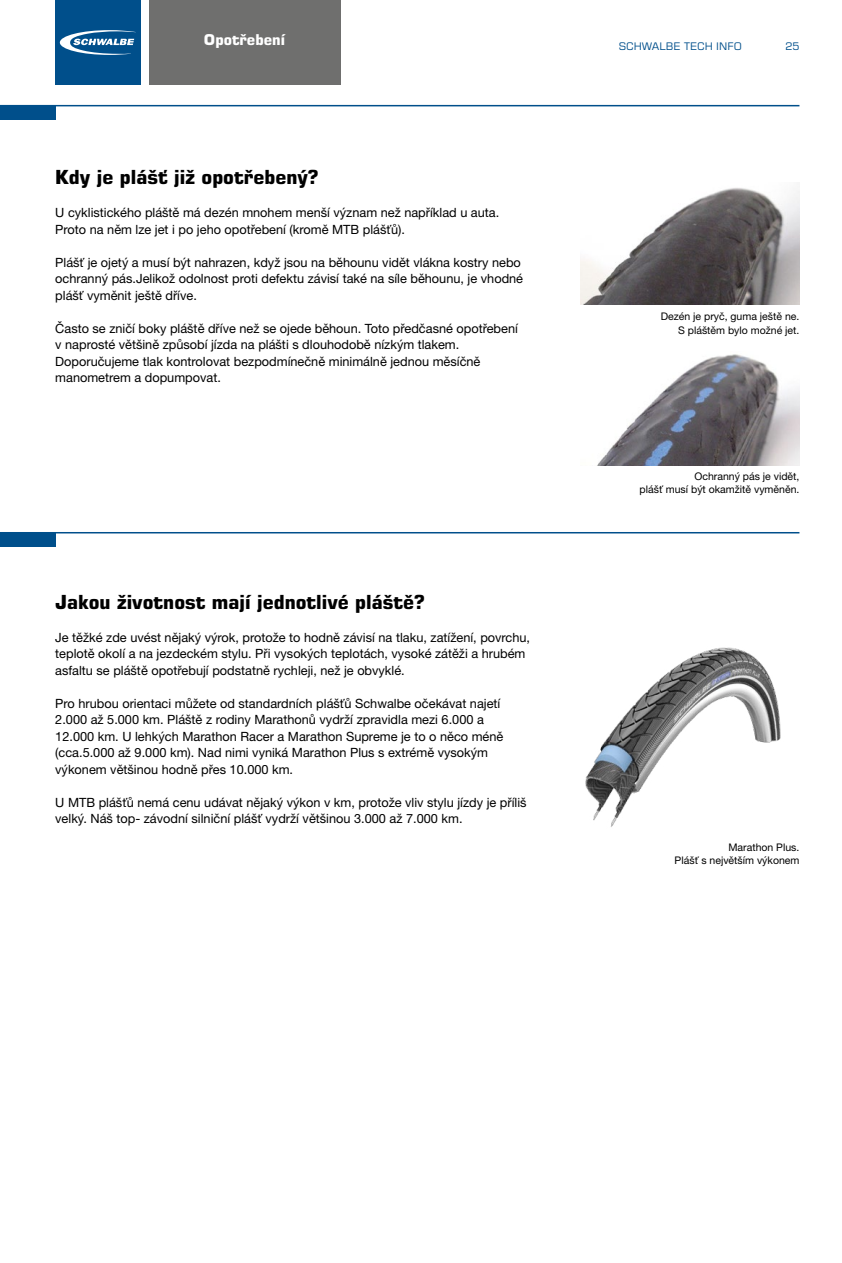
<style>
.page{position:relative;width:842px;height:1263px;background:#fff}
.page>*{position:absolute;margin:0;border:0;box-sizing:border-box;transform-origin:0 0}
.t1{font:700 19.5px "Eurostile LT Pro";color:#000}
.t2{font:700 15px "Eurostile LT Pro";color:#fff}
.t3{font:12.75px/16.5px "Helvetica Neue LT Pro";color:#000}
.t4{font:10.5px/13.5px "Helvetica Neue LT Pro";color:#000;text-align:right}
.t5{font:10.5px "Eurostile LT Pro";color:#004f8b}
</style>
<div class="page">
<img style="left:580px;top:188px;width:219px;height:117px">
<img style="left:597px;top:354px;width:202px;height:112px">
<img style="left:585px;top:647px;width:196px;height:180px">
<div style="left:55px;top:0;width:85px;height:85px;background:#004f8b"></div>
<svg style="left:60px;top:30px;width:76px;height:25px"></svg>
<div style="left:149px;top:0;width:191px;height:85px;background:#6f6f6e"></div>
<hr style="left:0;top:105px;width:799px;height:1px;background:#004f8b">
<div style="left:0;top:106px;width:55px;height:14px;background:#004f8b"></div>
<hr style="left:0;top:532px;width:799px;height:1px;background:#004f8b">
<div style="left:0;top:533px;width:55px;height:14px;background:#004f8b"></div>
<p class="t2" style="left:204px;top:31px;width:83px">Opotřebení</p>
<h1 class="t1" style="left:55px;top:165px;width:265px">Kdy je plášť již opotřebený?</h1>
<p class="t3" style="left:55px;top:204px;width:446px">U cyklistického pláště má dezén mnohem menší význam než například u auta.<br>Proto na něm lze jet i po jeho opotřebení (kromě MTB plášťů).</p>
<p class="t3" style="left:55px;top:254px;width:469px">Plášť je ojetý a musí být nahrazen, když jsou na běhounu vidět vlákna kostry nebo ochranný pás.Jelikož odolnost proti defektu závisí také na síle běhounu, je vhodné plášť vyměnit ještě dříve.</p>
<p class="t3" style="left:55px;top:320px;width:464px">Často se zničí boky pláště dříve než se ojede běhoun. Toto předčasné opotřebení v naprosté většině způsobí jízda na plášti s dlouhodobě nízkým tlakem.<br>Doporučujeme tlak kontrolovat bezpodmínečně minimálně jednou měsíčně manometrem a dopumpovat.</p>
<h1 class="t1" style="left:55px;top:590px;width:371px">Jakou životnost mají jednotlivé pláště?</h1>
<p class="t3" style="left:55px;top:629px;width:476px">Je těžké zde uvést nějaký výrok, protože to hodně závisí na tlaku, zatížení, povrchu, teplotě okolí a na jezdeckém stylu. Při vysokých teplotách, vysoké zátěži a hrubém asfaltu se pláště opotřebují podstatně rychleji, než je obvyklé.</p>
<p class="t3" style="left:55px;top:695px;width:450px">Pro hrubou orientaci můžete od standardních plášťů Schwalbe očekávat najetí 2.000 až 5.000 km. Pláště z rodiny Marathonů vydrží zpravidla mezi 6.000 a 12.000 km. U lehkých Marathon Racer a Marathon Supreme je to o něco méně (cca.5.000 až 9.000 km). Nad nimi vyniká Marathon Plus s extrémě vysokým výkonem většinou hodně přes 10.000 km.</p>
<p class="t3" style="left:55px;top:794px;width:473px">U MTB plášťů nemá cenu udávat nějaký výkon v km, protože vliv stylu jízdy je příliš velký. Náš top- závodní silniční plášť vydrží většinou 3.000 až 7.000 km.</p>
<p class="t5" style="left:619px;top:40px;width:125px">SCHWALBE TECH INFO</p>
<p class="t5" style="left:785px;top:40px;width:16px">25</p>
<p class="t4" style="left:661px;top:309px;width:140px">Dezén je pryč, guma ještě ne.<br>S pláštěm bylo možné jet.</p>
<p class="t4" style="left:640px;top:469px;width:161px">Ochranný pás je vidět,<br>plášť musí být okamžitě vyměněn.</p>
<p class="t4" style="left:675px;top:840px;width:126px">Marathon Plus.<br>Plášť s největším výkonem</p>
</div>
